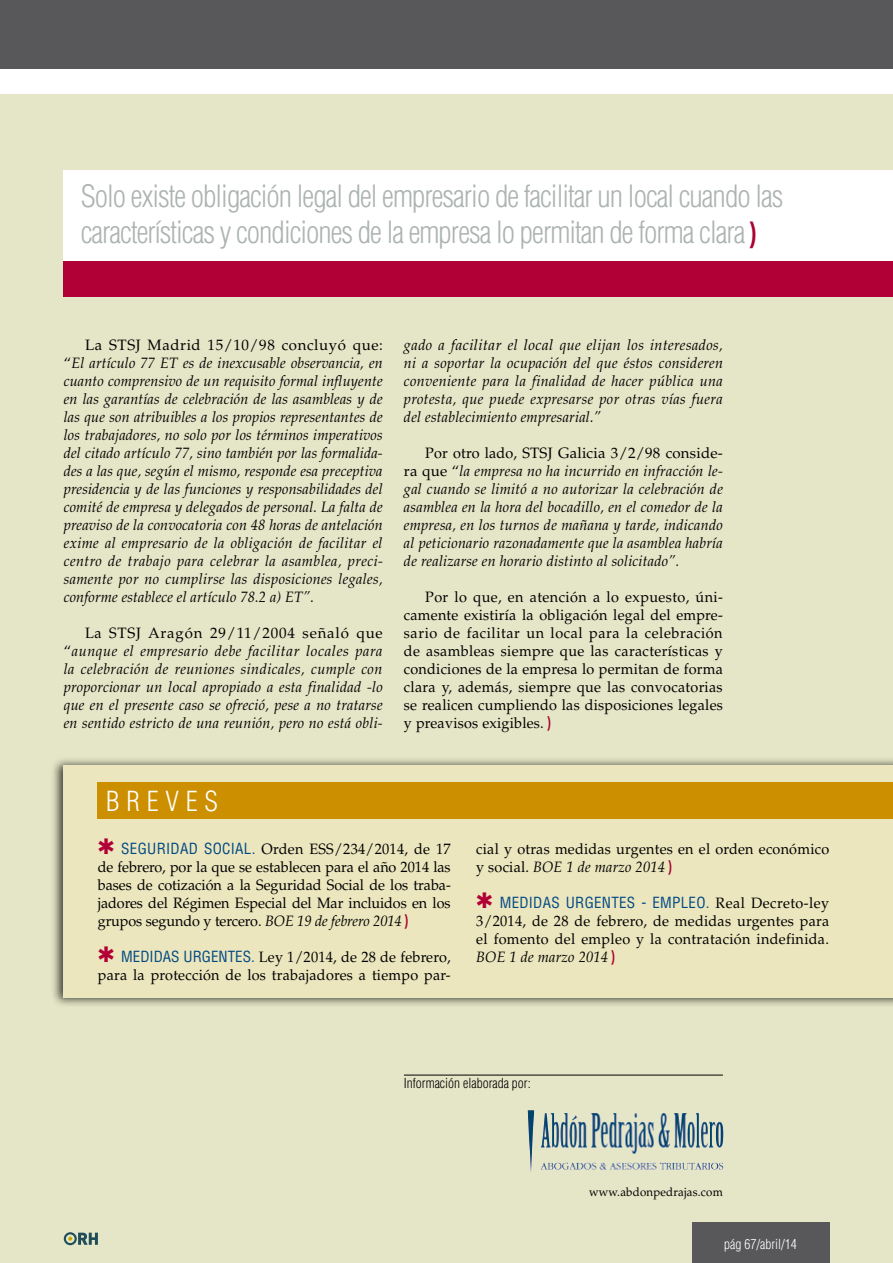
<style>
.page{position:relative;width:893px;height:1263px;background:#fff}
.page>*{position:absolute;margin:0;border:0;box-sizing:border-box;transform-origin:0 0}
.t1{font:300 condensed 30px/36px "Helvetica";letter-spacing:-.03em;color:#acb3b2}
.t2{font:300 condensed 27px "Helvetica";letter-spacing:.25em;color:#fff}
.t3{font:italic 15px/18px "Palatino LT Std";letter-spacing:.015em;color:#000;text-align:justify;scale:.96 1}
.t4{font:15px/18px "Palatino LT Std";letter-spacing:.015em;color:#000;text-align:justify;scale:.96 1}
.t5{font:condensed 15px "Helvetica";letter-spacing:.02em;color:#004983}
.t6{font:300 condensed 13.5px "Helvetica";color:#000}
.t7{font:300 condensed 13.5px "Helvetica";color:#fff}
.t8{font:12px "Palatino LT Std";letter-spacing:.015em;color:#000;scale:.96 1}
.s1{font-weight:900;font-stretch:extra-condensed;font-size:33px;color:#a90230}
.s2{font-style:normal}
.s3{font-family:"Helvetica";font-weight:900;font-stretch:extra-condensed;font-size:18px;color:#a90230}
.s4{color:#b10035}
.s5{font-family:"Helvetica";font-stretch:condensed;color:#004983}
.s6{font-style:italic}
.s7{font-family:"Palatino LT Std";font-stretch:normal;color:#000}
</style>
<div class="page">
<div style="left:0;top:94px;width:893px;height:1169px;background:#e5e6c7"></div>
<div style="left:0;top:0;width:893px;height:68px;background:#58585a"></div>
<div style="left:692px;top:1222px;width:137px;height:41px;background:#58585a"></div>
<svg style="left:78px;top:1232px;width:20px;height:13px"></svg>
<div style="left:64px;top:1232px;width:13px;height:13px;border:2px solid #204d5a;border-radius:50%"></div>
<svg style="left:68px;top:1237px;width:4px;height:4px"></svg>
<hr style="left:404px;top:1075px;width:319px;height:1px;background:#000">
<div style="left:50px;top:756px;width:843px;height:251px;background:#000;opacity:.75"></div>
<div style="left:64px;top:765px;width:829px;height:233px;background:#ece6be"></div>
<div style="left:98px;top:782px;width:795px;height:36px;background:#cc8f00"></div>
<img style="left:527px;top:1110px;width:197px;height:63px">
<div style="left:64px;top:260px;width:829px;height:36px;background:#b10035"></div>
<div style="left:64px;top:170px;width:829px;height:90px;background:#fff"></div>
<h1 class="t1" style="left:81px;top:178px;width:704px">Solo existe obligación legal del empresario de facilitar un local cuando las características y condiciones de la empresa lo permitan de forma clara <span class="s1">)</span></h1>
<p class="t3" style="left:64px;top:336px;width:334px;text-indent:21px"><span class="s2">La STSJ Madrid 15/10/98 concluyó que: “</span>El artículo 77 ET es de inexcusable observancia, en cuanto comprensivo de un requisito formal influyente en las garantías de celebración de las asambleas y de las que son atribuibles a los propios representantes de los trabajadores, no solo por los términos imperativos del citado artículo 77, sino también por las formalida&shy;des a las que, según el mismo, responde esa preceptiva presidencia y de las funciones y responsabilidades del comité de empresa y delegados de personal. La falta de preaviso de la convocatoria con 48 horas de antelación exime al empresario de la obligación de facilitar el centro de trabajo para celebrar la asamblea, preci&shy;samente por no cumplirse las disposiciones legales, conforme establece el artículo 78.2 a) ET”.</p>
<p class="t3" style="left:64px;top:624px;width:334px;text-indent:21px"><span class="s2">La STSJ Aragón 29/11/2004 señaló que “</span>aunque el empresario debe facilitar locales para la celebración de reuniones sindicales, cumple con proporcionar un local apropiado a esta finalidad -lo que en el presente caso se ofreció, pese a no tratarse en sentido estricto de una reunión, pero no está obli-</p>
<p class="t3" style="left:404px;top:336px;width:334px">gado a facilitar el local que elijan los interesados, ni a soportar la ocupación del que éstos consideren conveniente para la finalidad de hacer pública una protesta, que puede expresarse por otras vías fuera del establecimiento empresarial.”</p>
<p class="t3" style="left:404px;top:444px;width:334px;text-indent:21px"><span class="s2">Por otro lado, STSJ Galicia 3/2/98 conside&shy;ra que “</span>la empresa no ha incurrido en infracción le&shy;gal cuando se limitó a no autorizar la celebración de asamblea en la hora del bocadillo, en el comedor de la empresa, en los turnos de mañana y tarde, indicando al peticionario razonadamente que la asamblea habría de realizarse en horario distinto al solicitado”.</p>
<p class="t4" style="left:404px;top:588px;width:334px;text-indent:21px">Por lo que, en atención a lo expuesto, úni&shy;camente existiría la obligación legal del empre&shy;sario de facilitar un local para la celebración de asambleas siempre que las características y condiciones de la empresa lo permitan de forma clara y, además, siempre que las convocatorias se realicen cumpliendo las disposiciones legales y preavisos exigibles. <span class="s3">)</span></p>
<h2 class="t2" style="left:106px;top:784px;width:113px">BREVES</h2>
<p class="t4" style="left:98px;top:840px;width:369px"><span class="s4">✱</span> <span class="s5">SEGURIDAD SOCIAL.</span> Orden ESS/234/2014, de 17 de febrero, por la que se establecen para el año 2014 las bases de cotización a la Seguridad Social de los traba&shy;jadores del Régimen Especial del Mar incluidos en los grupos segundo y tercero. <span class="s6">BOE 19 de febrero 2014</span> <span class="s3">)</span></p>
<p class="t4" style="left:98px;top:948px;width:369px"><span class="s4">✱</span> <span class="s5">MEDIDAS URGENTES.</span> Ley 1/2014, de 28 de febrero, para la protección de los trabajadores a tiempo par-</p>
<p class="t4" style="left:476px;top:840px;width:369px">cial y otras medidas urgentes en el orden económico y social. <span class="s6">BOE 1 de marzo 2014</span> <span class="s3">)</span></p>
<p class="t5" style="left:476px;top:893px;width:354px"><span class="s4">✱</span> MEDIDAS URGENTES - EMPLEO. <span class="s7">Real Decreto-ley</span></p>
<p class="t4" style="left:476px;top:912px;width:369px">3/2014, de 28 de febrero, de medidas urgentes para el fomento del empleo y la contratación indefinida.<br><span class="s6">BOE 1 de marzo 2014</span> <span class="s3">)</span></p>
<p class="t6" style="left:404px;top:1075px;width:128px">Información elaborada por:</p>
<p class="t8" style="left:589px;top:1185px;width:141px">www.abdonpedrajas.com</p>
<p class="t7" style="left:724px;top:1235px;width:74px">pág 67/abril/14</p>
</div>
